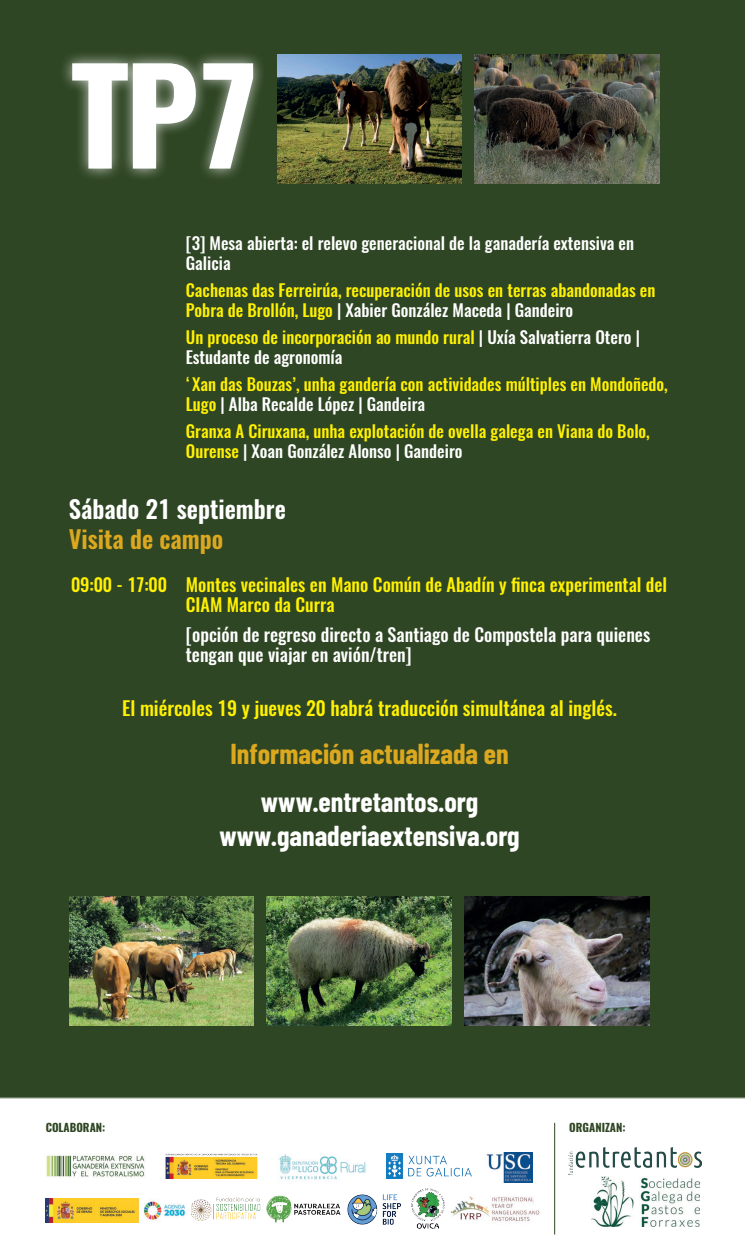
<style>
.page{position:relative;width:745px;height:1258px;background:#fff}
.page>*{position:absolute;margin:0;border:0;box-sizing:border-box;transform-origin:0 0}
.t1{font:700 130px "Oswald";color:#fff}
.t2{font:700 28.12px/33.8px "Barlow Condensed";color:#fff;text-align:center}
.t3{font:700 28.12px "Barlow Condensed";color:#dba81f}
.t4{font:600 24.38px "Oswald";color:#fff}
.t5{font:600 24.38px "Oswald";color:#dba81f}
.t6{font:500 19.38px "Oswald";color:#fff101}
.t7{font:500 18.12px/20px "Oswald";color:#fff}
.t8{font:500 18.12px/20px "Oswald";color:#fff101}
.t9{font:500 16.88px/20px "Oswald";color:#fff101}
.t10{font:500 16.88px/20px "Oswald";color:#fff}
.t11{font:700 11.25px "Oswald";color:#2f4624}
.s1{color:#fff}
.s2{color:#fff101}
</style>
<div class="page">
<div style="left:0;top:0;width:744px;height:1098px;background:#2f4624"></div>
<img style="left:277px;top:54px;width:184px;height:130px">
<img style="left:474px;top:54px;width:185px;height:130px">
<div style="left:59px;top:50px;width:207px;height:132px;background:#fff;opacity:.75"></div>
<img style="left:69px;top:896px;width:185px;height:130px">
<img style="left:464px;top:896px;width:184px;height:130px">
<img style="left:267px;top:896px;width:184px;height:130px">
<img style="left:191px;top:1197px;width:69px;height:24px">
<img style="left:568px;top:1147px;width:133px;height:27px">
<img style="left:46px;top:1198px;width:140px;height:24px">
<img style="left:165px;top:1154px;width:93px;height:25px">
<img style="left:591px;top:1177px;width:108px;height:50px">
<img style="left:279px;top:1154px;width:87px;height:26px">
<img style="left:46px;top:1155px;width:99px;height:23px">
<img style="left:266px;top:1195px;width:74px;height:28px">
<img style="left:450px;top:1196px;width:90px;height:25px">
<img style="left:347px;top:1194px;width:54px;height:31px">
<hr style="left:554px;top:1123px;width:1px;height:111px;background:#2f4624">
<img style="left:486px;top:1152px;width:46px;height:30px">
<img style="left:411px;top:1188px;width:34px;height:41px">
<img style="left:386px;top:1154px;width:85px;height:24px">
<h1 class="t1" style="left:71px;top:25px;width:191px">TP7</h1>
<p class="t10" style="left:186px;top:233px;width:449px">[3] Mesa abierta: el relevo generacional de la ganadería extensiva en<br>Galicia</p>
<p class="t9" style="left:186px;top:280px;width:471px">Cachenas das Ferreirúa, recuperación de usos en terras abandonadas en<br>Pobra de Brollón, Lugo <span class="s1">| Xabier González Maceda | Gandeiro</span></p>
<p class="t10" style="left:186px;top:327px;width:455px"><span class="s2">Un proceso de incorporación ao mundo rural</span> | Uxía Salvatierra Otero |<br>Estudante de agronomía</p>
<p class="t9" style="left:186px;top:375px;width:483px">‘Xan das Bouzas’, unha gandería con actividades múltiples en Mondoñedo,<br>Lugo <span class="s1">| Alba Recalde López | Gandeira</span></p>
<p class="t9" style="left:186px;top:422px;width:465px">Granxa A Ciruxana, unha explotación de ovella galega en Viana do Bolo,<br>Ourense <span class="s1">| Xoan González Alonso | Gandeiro</span></p>
<h3 class="t4" style="left:69px;top:492px;width:218px">Sábado 21 septiembre</h3>
<h3 class="t5" style="left:69px;top:522px;width:156px">Visita de campo</h3>
<p class="t8" style="left:186px;top:575px;width:482px;text-indent:-115px">09:00 - 17:00 Montes vecinales en Mano Común de Abadín y finca experimental del<br>CIAM Marco da Curra</p>
<p class="t7" style="left:186px;top:625px;width:465px">[opción de regreso directo a Santiago de Compostela para quienes tengan que viajar en avión/tren]</p>
<p class="t6" style="left:122px;top:694px;width:496px">El miércoles 19 y jueves 20 habrá traducción simultánea al inglés.</p>
<h2 class="t3" style="left:230px;top:734px;width:279px">Información actualizada en</h2>
<h2 class="t2" style="left:219px;top:783px;width:301px">www.entretantos.org www.ganaderiaextensiva.org</h2>
<p class="t11" style="left:46px;top:1120px;width:61px">COLABORAN:</p>
<p class="t11" style="left:569px;top:1120px;width:58px">ORGANIZAN:</p>
</div>
